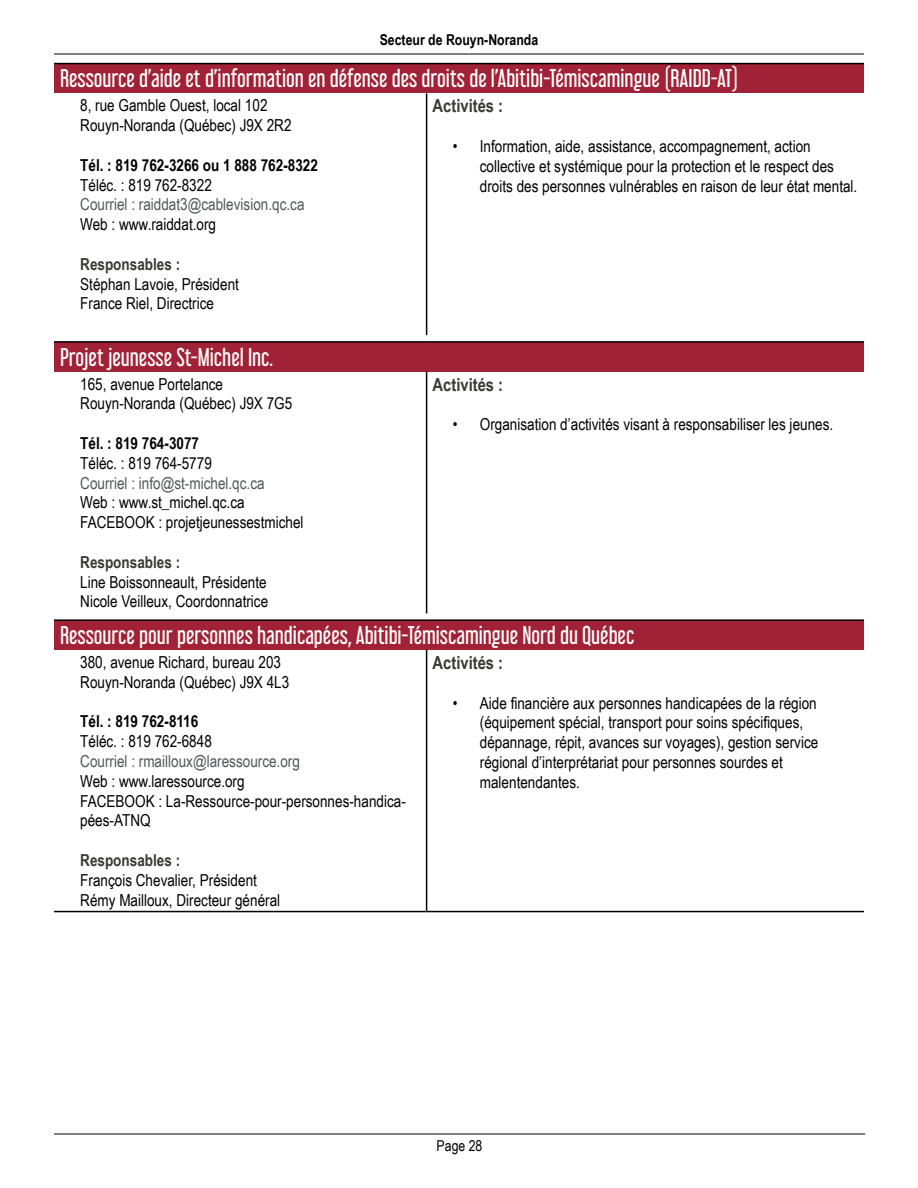
<style>
.page{position:relative;width:918px;height:1188px;background:#fff}
.page>*{position:absolute;margin:0;border:0;box-sizing:border-box;transform-origin:0 0}
.t1{font:22.5px "Libel Suit Rg";color:#fff}
.t2{font:700 18px "Arial Narrow";color:#3b3936}
.t3{font:16.5px/19.8px "Arial Narrow";color:#000}
.t4{font:16.5px "Arial Narrow";color:#52555b}
.t5{font:700 16.5px "Arial Narrow";color:#000}
.t6{font:700 16.5px "Arial Narrow";color:#3b3936}
.t7{font:700 15px "Arial Narrow";color:#000}
.t8{font:15px "Arial Narrow";color:#000}
</style>
<div class="page">
<hr style="left:54px;top:1134px;width:811px;height:1px;background:#000">
<hr style="left:54px;top:54px;width:810px;height:1px;background:#000">
<div style="left:54px;top:64px;width:810px;height:29px;background:#a12236"></div>
<hr style="left:54px;top:63px;width:373px;height:1px;background:#000">
<hr style="left:427px;top:63px;width:437px;height:1px;background:#000">
<hr style="left:426px;top:93px;width:1px;height:242px;background:#000">
<div style="left:54px;top:342px;width:810px;height:30px;background:#a12236"></div>
<hr style="left:54px;top:341px;width:373px;height:2px;background:#000">
<hr style="left:427px;top:341px;width:437px;height:2px;background:#000">
<hr style="left:426px;top:372px;width:1px;height:241px;background:#000">
<div style="left:54px;top:620px;width:810px;height:30px;background:#a12236"></div>
<hr style="left:54px;top:619px;width:373px;height:2px;background:#000">
<hr style="left:427px;top:619px;width:437px;height:2px;background:#000">
<hr style="left:426px;top:650px;width:1px;height:261px;background:#000">
<hr style="left:54px;top:911px;width:373px;height:1px;background:#000">
<hr style="left:427px;top:911px;width:437px;height:1px;background:#000">
<p class="t7" style="left:380px;top:29px;width:160px">Secteur de Rouyn-Noranda</p>
<h1 class="t1" style="left:60px;top:60px;width:680px">Ressource d’aide et d’information en défense des droits de l’Abitibi-Témiscamingue (RAIDD-AT)</h1>
<p class="t3" style="left:80px;top:95px;width:213px">8, rue Gamble Ouest, local 102<br>Rouyn-Noranda (Québec) J9X 2R2</p>
<p class="t5" style="left:80px;top:152px;width:239px">Tél. : 819 762-3266 ou 1 888 762-8322</p>
<p class="t3" style="left:80px;top:174px;width:133px">Téléc. : 819 762-8322</p>
<p class="t4" style="left:80px;top:192px;width:226px">Courriel : raiddat3@cablevision.qc.ca</p>
<p class="t3" style="left:80px;top:214px;width:137px">Web : www.raiddat.org</p>
<p class="t6" style="left:80px;top:251px;width:102px">Responsables :</p>
<p class="t3" style="left:80px;top:273px;width:160px">Stéphan Lavoie, Président<br>France Riel, Directrice</p>
<p class="t2" style="left:433px;top:92px;width:72px">Activités :</p>
<p class="t3" style="left:480px;top:136px;width:379px;text-indent:-27px">• Information, aide, assistance, accompagnement, action collective et systémique pour la protection et le respect des droits des personnes vulnérables en raison de leur état mental.</p>
<h1 class="t1" style="left:60px;top:338px;width:215px">Projet jeunesse St-Michel Inc.</h1>
<p class="t3" style="left:80px;top:373px;width:214px">165, avenue Portelance<br>Rouyn-Noranda (Québec) J9X 7G5</p>
<p class="t5" style="left:80px;top:431px;width:120px">Tél. : 819 764-3077</p>
<p class="t3" style="left:80px;top:453px;width:133px">Téléc. : 819 764-5779</p>
<p class="t4" style="left:80px;top:471px;width:186px">Courriel : info@st-michel.qc.ca</p>
<p class="t3" style="left:80px;top:492px;width:225px">Web : www.st_michel.qc.ca<br>FACEBOOK : projetjeunessestmichel</p>
<p class="t6" style="left:80px;top:550px;width:102px">Responsables :</p>
<p class="t3" style="left:80px;top:571px;width:190px">Line Boissonneault, Présidente<br>Nicole Veilleux, Coordonnatrice</p>
<p class="t2" style="left:433px;top:371px;width:72px">Activités :</p>
<p class="t3" style="left:453px;top:414px;width:382px">• Organisation d’activités visant à responsabiliser les jeunes.</p>
<h1 class="t1" style="left:60px;top:617px;width:576px">Ressource pour personnes handicapées, Abitibi-Témiscamingue Nord du Québec</h1>
<p class="t3" style="left:80px;top:652px;width:211px">380, avenue Richard, bureau 203<br>Rouyn-Noranda (Québec) J9X 4L3</p>
<p class="t5" style="left:80px;top:709px;width:120px">Tél. : 819 762-8116</p>
<p class="t3" style="left:80px;top:731px;width:133px">Téléc. : 819 762-6848</p>
<p class="t4" style="left:80px;top:749px;width:221px">Courriel : rmailloux@laressource.org</p>
<p class="t3" style="left:80px;top:770px;width:327px">Web : www.laressource.org<br>FACEBOOK : La-Ressource-pour-personnes-handica&shy;pées-ATNQ</p>
<p class="t6" style="left:80px;top:848px;width:102px">Responsables :</p>
<p class="t3" style="left:80px;top:869px;width:201px">François Chevalier, Président<br>Rémy Mailloux, Directeur général</p>
<p class="t2" style="left:433px;top:649px;width:72px">Activités :</p>
<p class="t3" style="left:480px;top:692px;width:340px;text-indent:-27px">• Aide financière aux personnes handicapées de la région (équipement spécial, transport pour soins spécifiques, dépannage, répit, avances sur voyages), gestion service régional d’interprétariat pour personnes sourdes et malentendantes.</p>
<p class="t8" style="left:437px;top:1135px;width:47px">Page 28</p>
</div>
